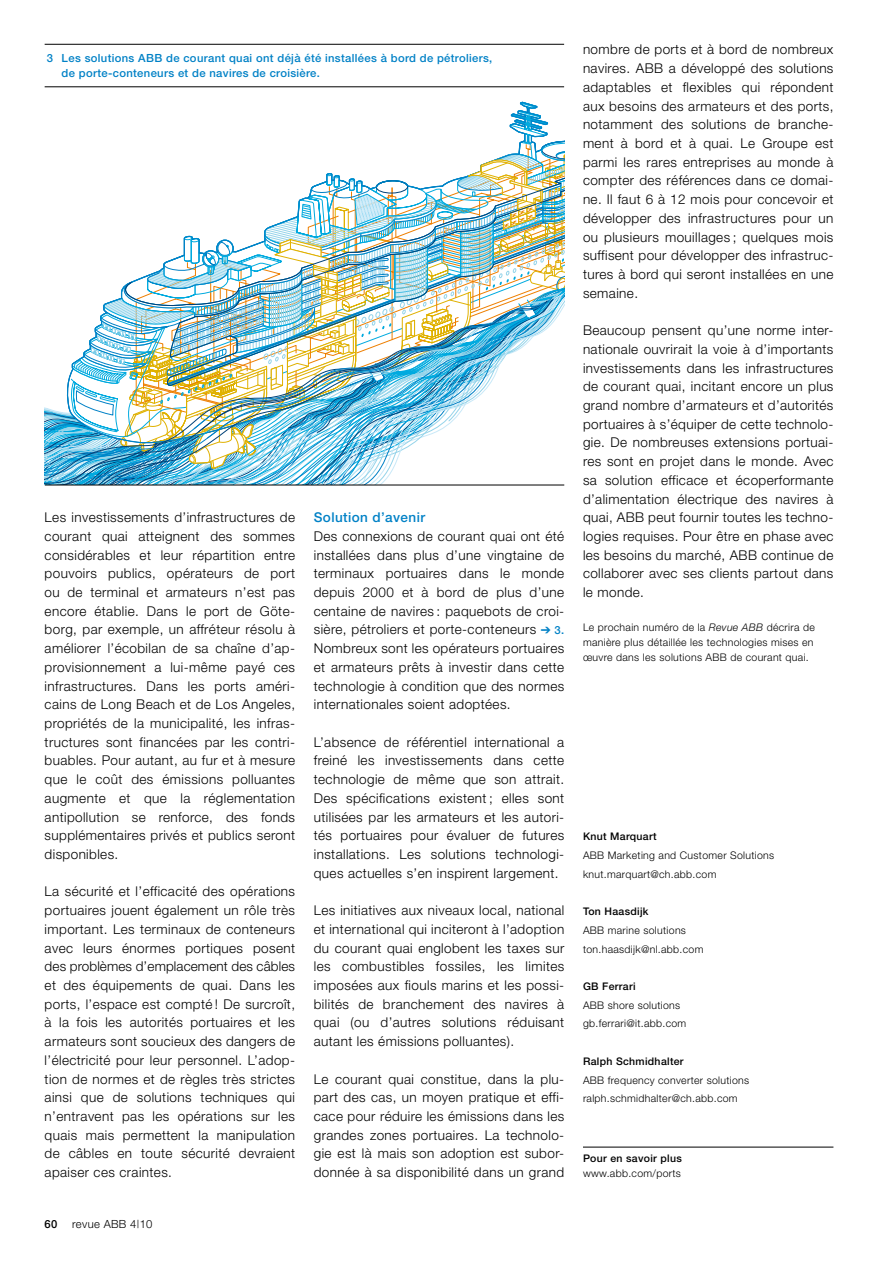
<style>
.page{position:relative;width:893px;height:1263px;background:#fff}
.page>*{position:absolute;margin:0;border:0;box-sizing:border-box;transform-origin:0 0}
.t1{font:300 13.5px/18.8px "Helvetica Neue";letter-spacing:.03em;color:#000;text-align:justify}
.t2{font:500 13.5px "Helvetica Neue";letter-spacing:.03em;color:#0081c6}
.t3{font:500 11.25px/15px "Helvetica Neue";letter-spacing:.03em;color:#0081c6}
.t4{font:300 11.25px "Helvetica Neue";letter-spacing:.03em;color:#000}
.t5{font:500 11.25px "Helvetica Neue";color:#000}
.t6{font:300 10.5px/18.8px "Helvetica Neue";letter-spacing:.03em;color:#000}
.t7{font:500 10.5px "Helvetica Neue";letter-spacing:.03em;color:#000}
.s1{color:#0081c6}
.s2{font-weight:500;font-size:11.25px;color:#0081c6}
.s3{font-style:italic}
</style>
<div class="page">
<img style="left:45px;top:102px;width:520px;height:383px">
<hr style="left:45px;top:86px;width:519px;height:1px;background:#000">
<hr style="left:45px;top:485px;width:519px;height:1px;background:#000">
<hr style="left:45px;top:44px;width:519px;height:1px;background:#000">
<hr style="left:583px;top:1147px;width:250px;height:1px;background:#000">
<p class="t3" style="left:62px;top:51px;width:432px;text-indent:-15px">3 Les solutions ABB de courant quai ont déjà été installées à bord de pétroliers, de porte-conteneurs et de navires de croisière.</p>
<p class="t1" style="left:45px;top:508px;width:252px">Les investissements d’infrastructures de courant quai atteignent des sommes considérables et leur répartition entre pouvoirs publics, opérateurs de port ou de terminal et armateurs n’est pas encore établie. Dans le port de Göte&shy;borg, par exemple, un affréteur résolu à améliorer l’écobilan de sa chaîne d’ap&shy;provisionnement a lui-même payé ces infrastructures. Dans les ports améri&shy;cains de Long Beach et de Los Angeles, propriétés de la municipalité, les infras&shy;tructures sont financées par les contri&shy;buables. Pour autant, au fur et à mesure que le coût des émissions polluantes augmente et que la réglementation antipollution se renforce, des fonds supplémentaires privés et publics seront disponibles.</p>
<p class="t1" style="left:45px;top:882px;width:252px">La sécurité et l’efficacité des opérations portuaires jouent également un rôle très important. Les terminaux de conteneurs avec leurs énormes portiques posent des problèmes d’emplacement des câbles et des équipements de quai. Dans les ports, l’espace est compté ! De surcroît, à la fois les autorités portuaires et les armateurs sont soucieux des dangers de l’électricité pour leur personnel. L’adop&shy;tion de normes et de règles très strictes ainsi que de solutions techniques qui n’entravent pas les opérations sur les quais mais permettent la manipulation de câbles en toute sécurité devraient apaiser ces craintes.</p>
<p class="t5" style="left:45px;top:1217px;width:14px">60</p>
<p class="t4" style="left:72px;top:1217px;width:82px">revue ABB 4|10</p>
<p class="t2" style="left:314px;top:509px;width:113px">Solution d’avenir</p>
<p class="t1" style="left:314px;top:526px;width:252px">Des connexions de courant quai ont été installées dans plus d’une vingtaine de terminaux portuaires dans le monde depuis 2000 et à bord de plus d’une centaine de navires : paquebots de croi&shy;sière, pétroliers et porte-conteneurs <span class="s1">➔</span> <span class="s2">3.<br></span>Nombreux sont les opérateurs portuaires et armateurs prêts à investir dans cette technologie à condition que des normes internationales soient adoptées.</p>
<p class="t1" style="left:314px;top:732px;width:252px">L’absence de référentiel international a freiné les investissements dans cette technologie de même que son attrait.<br>Des spécifications existent ; elles sont utilisées par les armateurs et les autori&shy;tés portuaires pour évaluer de futures installations. Les solutions technologi&shy;ques actuelles s’en inspirent largement.</p>
<p class="t1" style="left:314px;top:901px;width:252px">Les initiatives aux niveaux local, national et international qui inciteront à l’adoption du courant quai englobent les taxes sur les combustibles fossiles, les limites imposées aux fiouls marins et les possi&shy;bilités de branchement des navires à quai (ou d’autres solutions réduisant autant les émissions polluantes).</p>
<p class="t1" style="left:314px;top:1069px;width:252px">Le courant quai constitue, dans la plu&shy;part des cas, un moyen pratique et effi&shy;cace pour réduire les émissions dans les grandes zones portuaires. La technolo&shy;gie est là mais son adoption est subor&shy;donnée à sa disponibilité dans un grand</p>
<p class="t1" style="left:583px;top:40px;width:252px">nombre de ports et à bord de nombreux navires. ABB a développé des solutions adaptables et flexibles qui répondent aux besoins des armateurs et des ports, notamment des solutions de branche&shy;ment à bord et à quai. Le Groupe est parmi les rares entreprises au monde à compter des références dans ce domai&shy;ne. Il faut 6 à 12 mois pour concevoir et développer des infrastructures pour un ou plusieurs mouillages ; quelques mois suffisent pour développer des infrastruc&shy;tures à bord qui seront installées en une semaine.</p>
<p class="t1" style="left:583px;top:321px;width:252px">Beaucoup pensent qu’une norme inter&shy;nationale ouvrirait la voie à d’importants investissements dans les infrastructures de courant quai, incitant encore un plus grand nombre d’armateurs et d’autorités portuaires à s’équiper de cette technolo&shy;gie. De nombreuses extensions portuai&shy;res sont en projet dans le monde. Avec sa solution efficace et écoperformante d’alimentation électrique des navires à quai, ABB peut fournir toutes les techno&shy;logies requises. Pour être en phase avec les besoins du marché, ABB continue de collaborer avec ses clients partout dans le monde.</p>
<p class="t6" style="left:583px;top:619px;width:233px;line-height:15px">Le prochain numéro de la <span class="s3">Revue ABB</span> décrira de manière plus détaillée les technologies mises en œuvre dans les solutions ABB de courant quai.</p>
<p class="t7" style="left:583px;top:830px;width:75px">Knut Marquart</p>
<p class="t6" style="left:583px;top:846px;width:193px">ABB Marketing and Customer Solutions knut.marquart@ch.abb.com</p>
<p class="t7" style="left:583px;top:905px;width:67px">Ton Haasdijk</p>
<p class="t6" style="left:583px;top:920px;width:122px">ABB marine solutions ton.haasdijk@nl.abb.com</p>
<p class="t7" style="left:583px;top:980px;width:54px">GB Ferrari</p>
<p class="t6" style="left:583px;top:995px;width:105px">ABB shore solutions gb.ferrari@it.abb.com</p>
<p class="t7" style="left:583px;top:1055px;width:102px">Ralph Schmidhalter</p>
<p class="t6" style="left:583px;top:1070px;width:168px">ABB frequency converter solutions ralph.schmidhalter@ch.abb.com</p>
<p class="t7" style="left:583px;top:1151px;width:100px">Pour en savoir plus</p>
<p class="t6" style="left:583px;top:1163px;width:100px">www.abb.com/ports</p>
</div>
